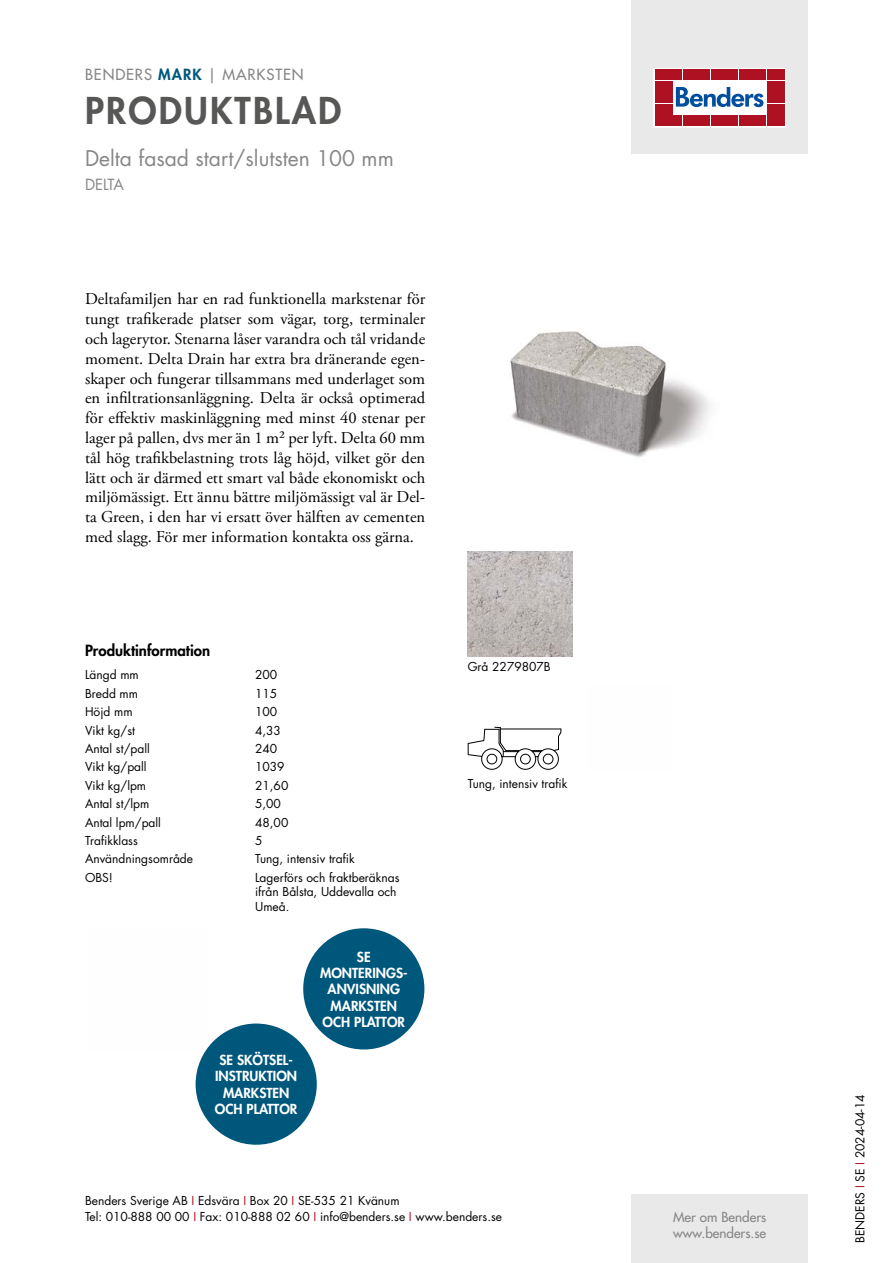
<style>
.page{position:relative;width:893px;height:1263px;background:#fff}
.page>*{position:absolute;margin:0;border:0;box-sizing:border-box;transform-origin:0 0}
.t1{font:800 36px "Futura Std";letter-spacing:.06em;color:#575756}
.t2{font:21px "Futura Std";color:#878787}
.t3{font:16.5px/19.8px "Adobe Garamond Pro";color:#000;text-align:justify}
.t4{font:500 15px "Futura Std";letter-spacing:.06em;color:#878787}
.t5{font:800 15px "Futura Std";color:#000}
.t6{font:15px "Futura Std";letter-spacing:-.04em;color:#878787}
.t7{font:800 13.5px/16.2px "Futura Std";color:#fff;text-align:center}
.t8{font:500 13.5px/16.2px "Futura Std";color:#878787}
.t9{font:12px/14.4px "Futura Std";color:#000}
.s1{font-weight:800;color:#00577c}
.s2{color:#ae1122}
</style>
<div class="page">
<div style="left:631px;top:0;width:177px;height:153px;background:#e9e9e9"></div>
<div style="left:631px;top:1195px;width:177px;height:68px;background:#e9e9e9"></div>
<svg style="left:656px;top:70px;width:128px;height:55px;background:#ebc5ca"></svg>
<div style="left:654px;top:68px;width:132px;height:59px;border:1px solid #fff"></div>
<div style="left:655px;top:70px;width:8px;height:10px;background:#ae1122"></div>
<div style="left:664px;top:70px;width:8px;height:10px;background:#ae1122"></div>
<div style="left:655px;top:81px;width:8px;height:10px;background:#ae1122"></div>
<div style="left:664px;top:81px;width:8px;height:10px;background:#ae1122"></div>
<div style="left:655px;top:93px;width:8px;height:10px;background:#ae1122"></div>
<div style="left:664px;top:93px;width:8px;height:10px;background:#ae1122"></div>
<div style="left:655px;top:104px;width:8px;height:11px;background:#ae1122"></div>
<div style="left:664px;top:104px;width:8px;height:11px;background:#ae1122"></div>
<div style="left:655px;top:116px;width:8px;height:10px;background:#ae1122"></div>
<div style="left:664px;top:116px;width:8px;height:10px;background:#ae1122"></div>
<div style="left:674px;top:70px;width:8px;height:10px;background:#ae1122"></div>
<div style="left:683px;top:70px;width:8px;height:10px;background:#ae1122"></div>
<div style="left:692px;top:70px;width:8px;height:10px;background:#ae1122"></div>
<div style="left:702px;top:70px;width:8px;height:10px;background:#ae1122"></div>
<div style="left:711px;top:70px;width:8px;height:10px;background:#ae1122"></div>
<div style="left:720px;top:70px;width:8px;height:10px;background:#ae1122"></div>
<div style="left:730px;top:70px;width:8px;height:10px;background:#ae1122"></div>
<div style="left:739px;top:70px;width:8px;height:10px;background:#ae1122"></div>
<div style="left:748px;top:70px;width:8px;height:10px;background:#ae1122"></div>
<div style="left:758px;top:70px;width:8px;height:10px;background:#ae1122"></div>
<div style="left:674px;top:116px;width:8px;height:10px;background:#ae1122"></div>
<div style="left:683px;top:116px;width:8px;height:10px;background:#ae1122"></div>
<div style="left:692px;top:116px;width:8px;height:10px;background:#ae1122"></div>
<div style="left:702px;top:116px;width:8px;height:10px;background:#ae1122"></div>
<div style="left:711px;top:116px;width:8px;height:10px;background:#ae1122"></div>
<div style="left:720px;top:116px;width:8px;height:10px;background:#ae1122"></div>
<div style="left:730px;top:116px;width:8px;height:10px;background:#ae1122"></div>
<div style="left:739px;top:116px;width:8px;height:10px;background:#ae1122"></div>
<div style="left:748px;top:116px;width:8px;height:10px;background:#ae1122"></div>
<div style="left:758px;top:116px;width:8px;height:10px;background:#ae1122"></div>
<div style="left:767px;top:70px;width:8px;height:10px;background:#ae1122"></div>
<div style="left:776px;top:70px;width:8px;height:10px;background:#ae1122"></div>
<div style="left:767px;top:81px;width:8px;height:10px;background:#ae1122"></div>
<div style="left:776px;top:81px;width:8px;height:10px;background:#ae1122"></div>
<div style="left:767px;top:93px;width:8px;height:10px;background:#ae1122"></div>
<div style="left:776px;top:93px;width:8px;height:10px;background:#ae1122"></div>
<div style="left:767px;top:104px;width:8px;height:11px;background:#ae1122"></div>
<div style="left:776px;top:104px;width:8px;height:11px;background:#ae1122"></div>
<div style="left:767px;top:116px;width:8px;height:10px;background:#ae1122"></div>
<div style="left:776px;top:116px;width:8px;height:10px;background:#ae1122"></div>
<svg style="left:676px;top:87px;width:87px;height:20px;background:#89add2"></svg>
<div style="left:303px;top:928px;width:121px;height:121px;background:#00577c;border-radius:50%"></div>
<div style="left:196px;top:1023px;width:121px;height:122px;background:#00577c;border-radius:50%"></div>
<img style="left:510px;top:331px;width:200px;height:127px">
<img style="left:468px;top:552px;width:105px;height:105px">
<svg style="left:468px;top:727px;width:93px;height:43px"></svg>
<p class="t4" style="left:85px;top:65px;width:220px">BENDERS <span class="s1">MARK</span> | MARKSTEN</p>
<h1 class="t1" style="left:85px;top:87px;width:258px">PRODUKTBLAD</h1>
<p class="t2" style="left:85px;top:144px;width:310px">Delta fasad start/slutsten 100 mm</p>
<p class="t6" style="left:85px;top:175px;width:40px">DELTA</p>
<p class="t3" style="left:85px;top:290px;width:342px">Deltafamiljen har en rad funktionella markstenar för tungt trafikerade platser som vägar, torg, terminaler och lagerytor. Stenarna låser varandra och tål vridande moment. Delta Drain har extra bra dränerande egen&shy;skaper och fungerar tillsammans med underlaget som en infiltrationsanläggning. Delta är också optimerad för effektiv maskinläggning med minst 40 stenar per lager på pallen, dvs mer än 1 m² per lyft. Delta 60 mm tål hög trafikbelastning trots låg höjd, vilket gör den lätt och är därmed ett smart val både ekonomiskt och miljömässigt. Ett ännu bättre miljömässigt val är Del&shy;ta Green, i den har vi ersatt över hälften av cementen med slagg. För mer information kontakta oss gärna.</p>
<p class="t5" style="left:85px;top:641px;width:127px">Produktinformation</p>
<p class="t9" style="left:85px;top:668px;width:55px">Längd mm</p>
<p class="t9" style="left:255px;top:668px;width:24px">200</p>
<p class="t9" style="left:85px;top:686px;width:55px">Bredd mm</p>
<p class="t9" style="left:255px;top:686px;width:24px">115</p>
<p class="t9" style="left:85px;top:705px;width:49px">Höjd mm</p>
<p class="t9" style="left:255px;top:705px;width:24px">100</p>
<p class="t9" style="left:85px;top:723px;width:51px">Vikt kg/st</p>
<p class="t9" style="left:255px;top:723px;width:27px">4,33</p>
<p class="t9" style="left:85px;top:741px;width:66px">Antal st/pall</p>
<p class="t9" style="left:255px;top:741px;width:24px">240</p>
<p class="t9" style="left:85px;top:760px;width:63px">Vikt kg/pall</p>
<p class="t9" style="left:255px;top:760px;width:31px">1039</p>
<p class="t9" style="left:85px;top:778px;width:63px">Vikt kg/lpm</p>
<p class="t9" style="left:255px;top:778px;width:35px">21,60</p>
<p class="t9" style="left:85px;top:797px;width:66px">Antal st/lpm</p>
<p class="t9" style="left:255px;top:797px;width:27px">5,00</p>
<p class="t9" style="left:85px;top:815px;width:77px">Antal lpm/pall</p>
<p class="t9" style="left:255px;top:815px;width:35px">48,00</p>
<p class="t9" style="left:85px;top:833px;width:54px">Trafikklass</p>
<p class="t9" style="left:255px;top:833px;width:9px">5</p>
<p class="t9" style="left:85px;top:852px;width:110px">Användningsområde</p>
<p class="t9" style="left:255px;top:852px;width:101px">Tung, intensiv trafik</p>
<p class="t9" style="left:85px;top:870px;width:29px">OBS!</p>
<p class="t9" style="left:255px;top:870px;width:146px">Lagerförs och fraktberäknas ifrån Bålsta, Uddevalla och<br>Umeå.</p>
<p class="t7" style="left:215px;top:1052px;width:84px">SE SKÖTSEL-<br>INSTRUKTION<br>MARKSTEN<br>OCH PLATTOR</p>
<p class="t7" style="left:320px;top:949px;width:89px">SE<br>MONTERINGS-<br>ANVISNING<br>MARKSTEN<br>OCH PLATTOR</p>
<p class="t9" style="left:468px;top:660px;width:85px">Grå 2279807B</p>
<p class="t9" style="left:468px;top:777px;width:101px">Tung, intensiv trafik</p>
<p class="t9" style="left:85px;top:1192px;width:418px;line-height:16.5px">Benders Sverige AB <span class="s2">I</span> Edsvära <span class="s2">I</span> Box 20 <span class="s2">I</span> SE-535 21 Kvänum<br>Tel: 010-888 00 00 <span class="s2">I</span> Fax: 010-888 02 60 <span class="s2">I</span> info@benders.se <span class="s2">I</span> www.benders.se</p>
<p class="t8" style="left:673px;top:1209px;width:95px">Mer om Benders www.benders.se</p>
<p class="t9" style="left:853px;top:1243px;width:150px;rotate:-90deg">BENDERS <span class="s2">I</span> SE <span class="s2">I</span> 2024-04-14</p>
</div>
